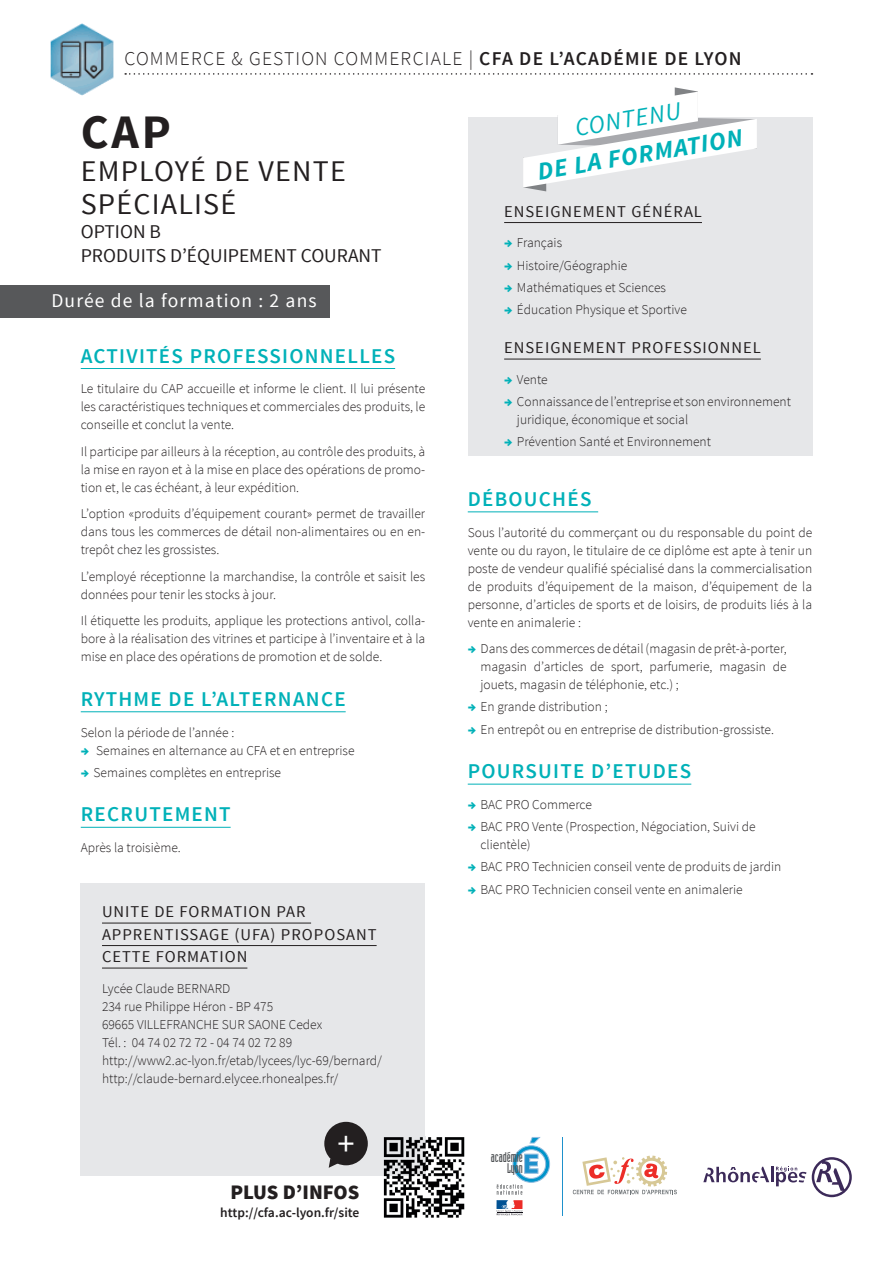
<style>
.page{position:relative;width:893px;height:1263px;background:#fff}
.page>*{position:absolute;margin:0;border:0;box-sizing:border-box;transform-origin:0 0}
.t1{font:700 48px "Source Sans Pro";color:#231f20}
.t2{font:34.65px "Source Sans Pro";color:#fff}
.t3{font:30px/33px "Source Sans Pro";letter-spacing:.04em;color:#231f20}
.t4{font:italic 700 25.2px "Source Sans Pro";color:#00b1b8}
.t5{font:italic 25.2px "Source Sans Pro";color:#00b1b8}
.t6{font:600 21px "Source Sans Pro";letter-spacing:.06em;color:#00b1b8}
.t7{font:900 20.55px "Source Sans Pro";color:#231f20}
.t8{font:300 19.5px "Source Sans Pro";letter-spacing:.06em;color:#231f20}
.t9{font:19.5px/24px "Source Sans Pro";color:#231f20}
.t10{font:19.5px "Source Sans Pro";letter-spacing:.06em;color:#fff}
.t11{font:16.5px/22.5px "Source Sans Pro";letter-spacing:.06em;color:#231f20}
.t12{font:13.65px/10.6px "Industria LT Solid";color:#505356;text-align:right}
.t13{font:300 13.5px/18px "Source Sans Pro";color:#231f20;text-align:justify}
.t14{font:600 13.5px "Source Sans Pro";color:#231f20}
.s1{font-weight:600}
.s2{font-weight:900;color:#00b1b8}
</style>
<div class="page">
<div style="left:468px;top:117px;width:344px;height:339px;background:#e6e7e9"></div>
<hr style="left:81px;top:368px;width:314px;height:1px;background:#00b1b8">
<hr style="left:81px;top:712px;width:265px;height:1px;background:#00b1b8">
<hr style="left:81px;top:827px;width:150px;height:1px;background:#00b1b8">
<div style="left:0;top:285px;width:329px;height:33px;background:#57585a"></div>
<hr style="left:468px;top:512px;width:130px;height:1px;background:#00b1b8">
<hr style="left:468px;top:784px;width:223px;height:1px;background:#00b1b8">
<hr style="left:504px;top:222px;width:198px;height:1px;background:#231f20">
<hr style="left:504px;top:359px;width:257px;height:1px;background:#231f20">
<div style="left:81px;top:883px;width:344px;height:293px;background:#e6e7e9"></div>
<hr style="left:102px;top:923px;width:209px;height:1px;background:#231f20">
<hr style="left:102px;top:945px;width:275px;height:1px;background:#231f20">
<hr style="left:102px;top:968px;width:145px;height:1px;background:#231f20">
<img style="left:383px;top:1136px;width:82px;height:82px">
<img style="left:383px;top:1136px;width:42px;height:40px">
<svg style="left:329px;top:1159px;width:11px;height:9px"></svg>
<div style="left:324px;top:1122px;width:44px;height:43px;background:#231f20;border-radius:50%"></div>
<svg style="left:703px;top:1167px;width:103px;height:19px"></svg>
<svg style="left:812px;top:1157px;width:40px;height:40px"></svg>
<svg style="left:125px;top:73px;width:687px;height:2px"></svg>
<svg style="left:523px;top:87px;width:234px;height:104px"></svg>
<svg style="left:573px;top:1156px;width:104px;height:38px"></svg>
<hr style="left:562px;top:1137px;width:1px;height:78px;background:#1e91cc">
<div style="left:513px;top:1145px;width:37px;height:38px;border:1px solid #94bddf;border-radius:50%"></div>
<svg style="left:496px;top:1137px;width:53px;height:79px"></svg>
<img style="left:50px;top:23px;width:64px;height:73px">
<h3 class="t8" style="left:124px;top:46px;width:619px">COMMERCE &amp; GESTION COMMERCIALE | <span class="s1">CFA DE L’ACADÉMIE DE LYON</span></h3>
<h3 class="t5" style="left:572px;top:112px;width:108px;rotate:-10deg">CONTENU</h3>
<h1 class="t1" style="left:81px;top:101px;width:92px">CAP</h1>
<h3 class="t3" style="left:81px;top:154px;width:267px">EMPLOYÉ DE VENTE<br>SPÉCIALISÉ</h3>
<h3 class="t9" style="left:81px;top:219px;width:302px">OPTION B<br>PRODUITS D’ÉQUIPEMENT COURANT</h3>
<h3 class="t4" style="left:535px;top:156px;width:209px;rotate:-10deg">DE LA FORMATION</h3>
<p class="t11" style="left:504px;top:199px;width:199px">ENSEIGNEMENT GÉNÉRAL</p>
<p class="t13" style="left:504px;top:234px;width:60px"><span class="s2">→</span> Français</p>
<p class="t13" style="left:504px;top:256px;width:125px"><span class="s2">→</span> Histoire/Géographie</p>
<p class="t13" style="left:504px;top:278px;width:163px"><span class="s2">→</span> Mathématiques et Sciences</p>
<p class="t13" style="left:504px;top:300px;width:184px"><span class="s2">→</span> Éducation Physique et Sportive</p>
<p class="t11" style="left:504px;top:336px;width:258px">ENSEIGNEMENT PROFESSIONNEL</p>
<p class="t13" style="left:504px;top:370px;width:45px"><span class="s2">→</span> Vente</p>
<p class="t13" style="left:517px;top:392px;width:276px;text-indent:-13px"><span class="s2">→</span> Connaissance de l’entreprise et son environnement juridique, économique et social</p>
<p class="t13" style="left:504px;top:433px;width:208px"><span class="s2">→</span> Prévention Santé et Environnement</p>
<h3 class="t10" style="left:51px;top:287px;width:267px">Durée de la formation : 2 ans</h3>
<h3 class="t6" style="left:81px;top:342px;width:316px">ACTIVITÉS PROFESSIONNELLES</h3>
<p class="t13" style="left:81px;top:379px;width:346px">Le titulaire du CAP accueille et informe le client. Il lui présente les caractéristiques techniques et commerciales des produits, le conseille et conclut la vente.</p>
<p class="t13" style="left:81px;top:442px;width:346px">Il participe par ailleurs à la réception, au contrôle des produits, à la mise en rayon et à la mise en place des opérations de promo&shy;tion et, le cas échéant, à leur expédition.</p>
<p class="t13" style="left:81px;top:504px;width:346px">L’option «produits d’équipement courant» permet de travailler dans tous les commerces de détail non-alimentaires ou en en&shy;trepôt chez les grossistes.</p>
<p class="t13" style="left:81px;top:567px;width:346px">L’employé réceptionne la marchandise, la contrôle et saisit les données pour tenir les stocks à jour.</p>
<p class="t13" style="left:81px;top:611px;width:346px">Il étiquette les produits, applique les protections antivol, colla&shy;bore à la réalisation des vitrines et participe à l’inventaire et à la mise en place des opérations de promotion et de solde.</p>
<h3 class="t6" style="left:81px;top:685px;width:266px">RYTHME DE L’ALTERNANCE</h3>
<p class="t13" style="left:81px;top:723px;width:155px">Selon la période de l’année :</p>
<p class="t13" style="left:81px;top:741px;width:275px"><span class="s2">→</span> Semaines en alternance au CFA et en entreprise</p>
<p class="t13" style="left:81px;top:763px;width:202px"><span class="s2">→</span> Semaines complètes en entreprise</p>
<h3 class="t6" style="left:81px;top:801px;width:151px">RECRUTEMENT</h3>
<p class="t13" style="left:81px;top:838px;width:102px">Après la troisième.</p>
<h3 class="t6" style="left:468px;top:485px;width:125px">DÉBOUCHÉS</h3>
<p class="t13" style="left:468px;top:523px;width:346px">Sous l’autorité du commerçant ou du responsable du point de vente ou du rayon, le titulaire de ce diplôme est apte à tenir un poste de vendeur qualifié spécialisé dans la commercialisation de produits d’équipement de la maison, d’équipement de la personne, d’articles de sports et de loisirs, de produits liés à la vente en animalerie :</p>
<p class="t13" style="left:480px;top:639px;width:308px;text-indent:-13px"><span class="s2">→</span> Dans des commerces de détail (magasin de prêt-à-porter, magasin d’articles de sport, parfumerie, magasin de jouets, magasin de téléphonie, etc.) ;</p>
<p class="t13" style="left:468px;top:698px;width:141px"><span class="s2">→</span> En grande distribution ;</p>
<p class="t13" style="left:468px;top:720px;width:308px"><span class="s2">→</span> En entrepôt ou en entreprise de distribution-grossiste.</p>
<h3 class="t6" style="left:468px;top:757px;width:225px">POURSUITE D’ETUDES</h3>
<p class="t13" style="left:468px;top:795px;width:126px"><span class="s2">→</span> BAC PRO Commerce</p>
<p class="t13" style="left:480px;top:817px;width:277px;text-indent:-13px"><span class="s2">→</span> BAC PRO Vente (Prospection, Négociation, Suivi de clientèle)</p>
<p class="t13" style="left:468px;top:858px;width:315px"><span class="s2">→</span> BAC PRO Technicien conseil vente de produits de jardin</p>
<p class="t13" style="left:468px;top:880px;width:276px"><span class="s2">→</span> BAC PRO Technicien conseil vente en animalerie</p>
<p class="t11" style="left:102px;top:900px;width:276px">UNITE DE FORMATION PAR<br>APPRENTISSAGE (UFA) PROPOSANT<br>CETTE FORMATION</p>
<p class="t13" style="left:102px;top:979px;width:281px;text-align:left">Lycée Claude BERNARD<br>234 rue Philippe Héron - BP 475<br>69665 VILLEFRANCHE SUR SAONE Cedex<br>Tél. : 04 74 02 72 72 - 04 74 02 72 89 http://www2.ac-lyon.fr/etab/lycees/lyc-69/bernard/ http://claude-bernard.elycee.rhonealpes.fr/</p>
<h2 class="t2" style="left:337px;top:1120px;width:19px">+</h2>
<h3 class="t7" style="left:230px;top:1179px;width:131px">PLUS D’INFOS</h3>
<p class="t14" style="left:220px;top:1204px;width:141px">http://cfa.ac-lyon.fr/site</p>
<p class="t12" style="left:491px;top:1152px;width:34px">académie<br>Lyon</p>
</div>
